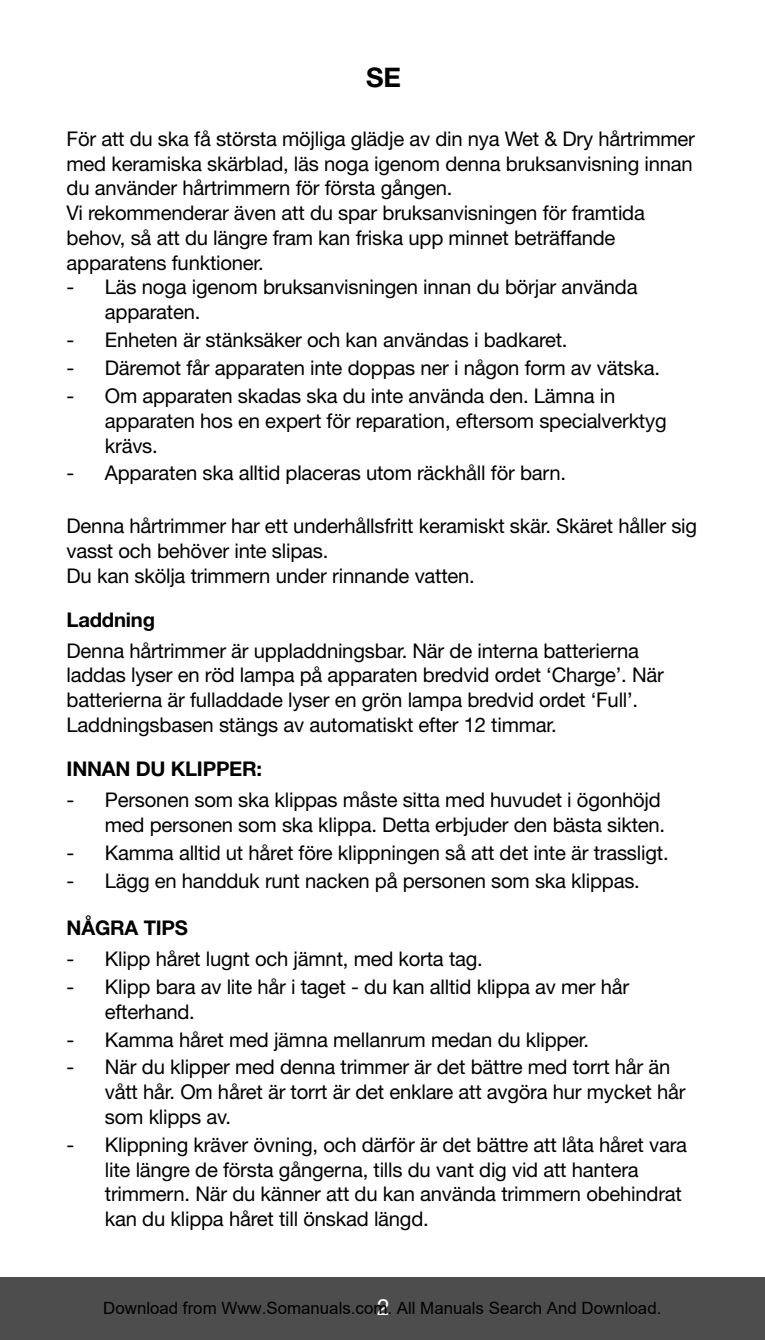
<style>
.page{position:relative;width:765px;height:1340px;background:#fff}
.page>*{position:absolute;margin:0;border:0;box-sizing:border-box;transform-origin:0 0}
.t1{font:700 27px "Helvetica Neue";color:#000}
.t2{font:22.5px "Helvetica Neue";color:#fff}
.t3{font:20.25px/24.8px "Helvetica Neue";letter-spacing:-.01em;color:#000}
.t4{font:700 20.25px "Helvetica Neue";letter-spacing:-.01em;color:#000}
.t5{font:16.88px "Arial";color:#000}
</style>
<div class="page">
<div style="left:0;top:1277px;width:764px;height:63px;background:#4d4d4d"></div>
<h1 class="t1" style="left:366px;top:68px;width:36px">SE</h1>
<p class="t3" style="left:67px;top:128px;width:629px">För att du ska få största möjliga glädje av din nya Wet &amp; Dry hårtrimmer med keramiska skärblad, läs noga igenom denna bruksanvisning innan du använder hårtrimmern för första gången.<br>Vi rekommenderar även att du spar bruksanvisningen för framtida behov, så att du längre fram kan friska upp minnet beträffande apparatens funktioner.</p>
<p class="t3" style="left:105px;top:277px;width:534px;text-indent:-38px">- Läs noga igenom bruksanvisningen innan du börjar använda apparaten.</p>
<p class="t3" style="left:67px;top:329px;width:502px">- Enheten är stänksäker och kan användas i badkaret.</p>
<p class="t3" style="left:67px;top:357px;width:594px">- Däremot får apparaten inte doppas ner i någon form av vätska.</p>
<p class="t3" style="left:105px;top:385px;width:563px;text-indent:-38px">- Om apparaten skadas ska du inte använda den. Lämna in apparaten hos en expert för reparation, eftersom specialverktyg krävs.</p>
<p class="t3" style="left:67px;top:463px;width:500px">- Apparaten ska alltid placeras utom räckhåll för barn.</p>
<p class="t3" style="left:67px;top:515px;width:631px">Denna hårtrimmer har ett underhållsfritt keramiskt skär. Skäret håller sig vasst och behöver inte slipas.<br>Du kan skölja trimmern under rinnande vatten.</p>
<p class="t4" style="left:67px;top:612px;width:90px">Laddning</p>
<p class="t3" style="left:67px;top:640px;width:598px">Denna hårtrimmer är uppladdningsbar. När de interna batterierna laddas lyser en röd lampa på apparaten bredvid ordet ‘Charge’. När batterierna är fulladdade lyser en grön lampa bredvid ordet ‘Full’.<br>Laddningsbasen stängs av automatiskt efter 12 timmar.</p>
<p class="t4" style="left:67px;top:761px;width:197px">INNAN DU KLIPPER:</p>
<p class="t3" style="left:67px;top:789px;width:600px;text-align:right">- Personen som ska klippas måste sitta med huvudet i ögonhöjd med personen som ska klippa. Detta erbjuder den bästa sikten.</p>
<p class="t3" style="left:67px;top:842px;width:603px">- Kamma alltid ut håret före klippningen så att det inte är trassligt.</p>
<p class="t3" style="left:67px;top:870px;width:574px">- Lägg en handduk runt nacken på personen som ska klippas.</p>
<p class="t4" style="left:67px;top:920px;width:123px">NÅGRA TIPS</p>
<p class="t3" style="left:67px;top:948px;width:417px">- Klipp håret lugnt och jämnt, med korta tag.</p>
<p class="t3" style="left:105px;top:976px;width:525px;text-indent:-38px">- Klipp bara av lite hår i taget - du kan alltid klippa av mer hår efterhand.</p>
<p class="t3" style="left:67px;top:1029px;width:524px">- Kamma håret med jämna mellanrum medan du klipper.</p>
<p class="t3" style="left:105px;top:1057px;width:582px;text-indent:-38px">- När du klipper med denna trimmer är det bättre med torrt hår än vått hår. Om håret är torrt är det enklare att avgöra hur mycket hår som klipps av.</p>
<p class="t3" style="left:105px;top:1134px;width:583px;text-indent:-38px">- Klippning kräver övning, och därför är det bättre att låta håret vara lite längre de första gångerna, tills du vant dig vid att hantera trimmern. När du känner att du kan använda trimmern obehindrat kan du klippa håret till önskad längd.</p>
<p class="t2" style="left:377px;top:1299px;width:14px">2</p>
<p class="t5" style="left:103px;top:1298px;width:559px">Download from Www.Somanuals.com. All Manuals Search And Download.</p>
</div>
